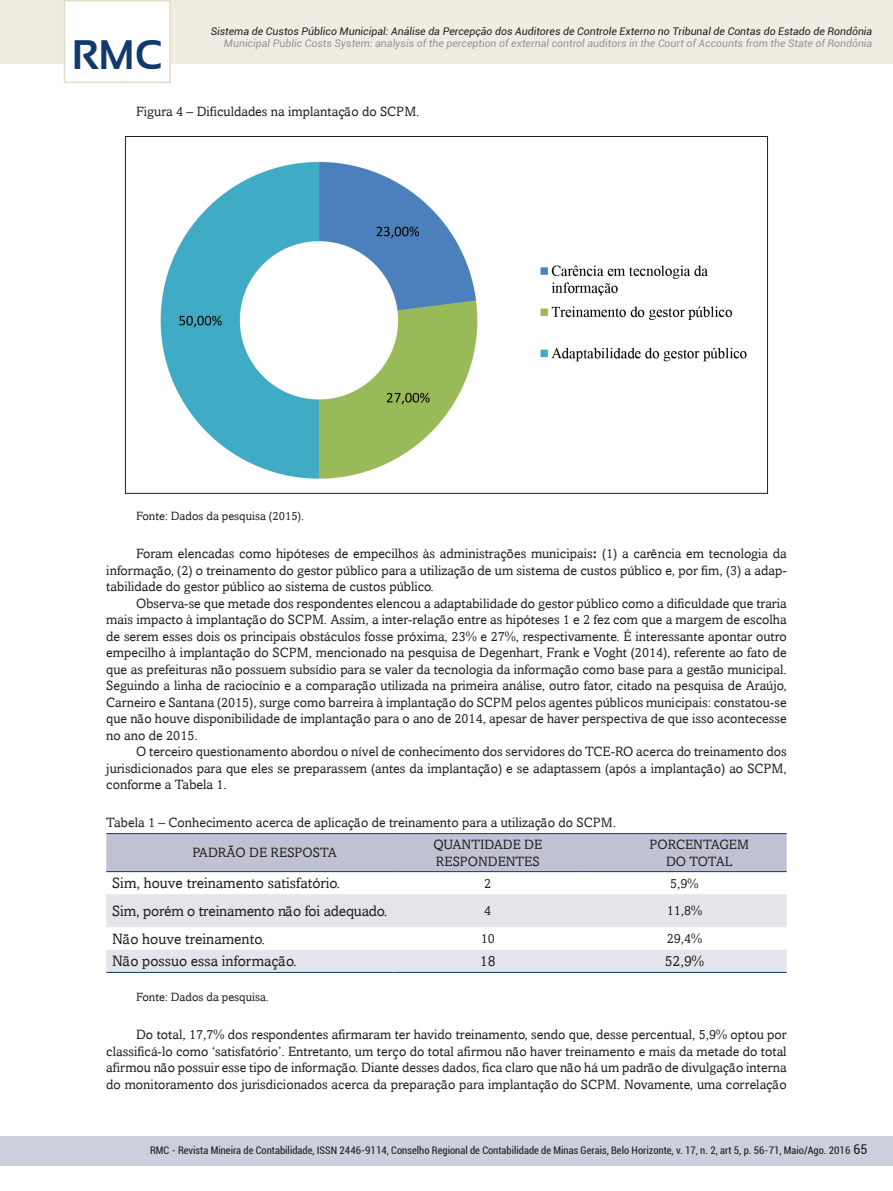
<style>
.page{position:relative;width:893px;height:1191px;background:#fff}
.page>*{position:absolute;margin:0;border:0;box-sizing:border-box;transform-origin:0 0}
.t1{font:700 41.25px "Sansation";color:#103a6b}
.t2{font:15px "Amasis";color:#231f20}
.t3{font:13.5px/16.5px "Amasis";color:#231f20;text-align:justify}
.t4{font:condensed 13.5px "Roboto";color:#231f20}
.t5{font:12px "Amasis";color:#231f20}
.t6{font:condensed 10.5px "Roboto";color:#231f20}
.t7{font:italic 10.5px "Roboto";color:#939598}
.t8{font:italic 10.5px "Roboto";color:#231f20}
.s1{font-weight:700}
</style>
<div class="page">
<div style="left:0;top:1135px;width:893px;height:30px;background:#cecfdd"></div>
<div style="left:0;top:0;width:893px;height:64px;background:#f1ece2"></div>
<div style="left:65px;top:1px;width:105px;height:81px;background:#fff"></div>
<div style="left:64px;top:0;width:107px;height:83px;border:2px solid #e3dbc9"></div>
<div style="left:106px;top:834px;width:681px;height:37px;background:#c0c1d2"></div>
<svg style="left:106px;top:894px;width:681px;height:78px;fill:#e4e4eb"></svg>
<hr style="left:106px;top:833px;width:287px;height:1px;background:#103a6b">
<hr style="left:393px;top:833px;width:189px;height:1px;background:#103a6b">
<hr style="left:582px;top:833px;width:205px;height:1px;background:#103a6b">
<hr style="left:106px;top:871px;width:287px;height:1px;background:#103a6b">
<hr style="left:393px;top:871px;width:189px;height:1px;background:#103a6b">
<hr style="left:582px;top:871px;width:205px;height:1px;background:#103a6b">
<hr style="left:106px;top:972px;width:287px;height:1px;background:#103a6b">
<hr style="left:393px;top:972px;width:189px;height:1px;background:#103a6b">
<hr style="left:582px;top:972px;width:205px;height:1px;background:#103a6b">
<img style="left:160px;top:161px;width:587px;height:318px">
<img style="left:159px;top:238px;width:165px;height:1px">
<h1 class="t1" style="left:72px;top:32px;width:92px">RMC</h1>
<p class="t8" style="left:211px;top:24px;width:663px">Sistema de Custos Público Municipal: Análise da Percepção dos Auditores de Controle Externo no Tribunal de Contas do Estado de Rondônia</p>
<p class="t7" style="left:224px;top:36px;width:650px">Municipal Public Costs System: analysis of the perception of external control auditors in the Court of Accounts from the State of Rondônia</p>
<p class="t3" style="left:136px;top:103px;width:285px">Figura 4 – Dificuldades na implantação do SCPM.</p>
<p class="t5" style="left:136px;top:509px;width:170px">Fonte: Dados da pesquisa (2015).</p>
<p class="t3" style="left:106px;top:545px;width:682px;text-indent:30px">Foram elencadas como hipóteses de empecilhos às administrações municipais<span class="s1">:</span> (1) a carência em tecnologia da informação, (2) o treinamento do gestor público para a utilização de um sistema de custos público e, por fim, (3) a adap&shy;tabilidade do gestor público ao sistema de custos público.</p>
<p class="t3" style="left:106px;top:595px;width:682px;text-indent:30px">Observa-se que metade dos respondentes elencou a adaptabilidade do gestor público como a dificuldade que traria mais impacto à implantação do SCPM. Assim, a inter-relação entre as hipóteses 1 e 2 fez com que a margem de escolha de serem esses dois os principais obstáculos fosse próxima, 23% e 27%, respectivamente. É interessante apontar outro empecilho à implantação do SCPM, mencionado na pesquisa de Degenhart, Frank e Voght (2014), referente ao fato de que as prefeituras não possuem subsídio para se valer da tecnologia da informação como base para a gestão municipal.<br>Seguindo a linha de raciocínio e a comparação utilizada na primeira análise, outro fator, citado na pesquisa de Araújo, Carneiro e Santana (2015), surge como barreira à implantação do SCPM pelos agentes públicos municipais: constatou-se que não houve disponibilidade de implantação para o ano de 2014, apesar de haver perspectiva de que isso acontecesse no ano de 2015.</p>
<p class="t3" style="left:106px;top:743px;width:682px;text-indent:30px">O terceiro questionamento abordou o nível de conhecimento dos servidores do TCE-RO acerca do treinamento dos jurisdicionados para que eles se preparassem (antes da implantação) e se adaptassem (após a implantação) ao SCPM, conforme a Tabela 1.</p>
<p class="t3" style="left:106px;top:814px;width:511px">Tabela 1 – Conhecimento acerca de aplicação de treinamento para a utilização do SCPM.</p>
<p class="t3" style="left:192px;top:844px;width:146px">PADRÃO DE RESPOSTA</p>
<p class="t3" style="left:433px;top:836px;width:110px">QUANTIDADE DE<br>RESPONDENTES</p>
<p class="t3" style="left:650px;top:836px;width:101px;text-align:center">PORCENTAGEM<br>DO TOTAL</p>
<p class="t2" style="left:112px;top:874px;width:229px">Sim, houve treinamento satisfatório.</p>
<p class="t3" style="left:484px;top:874px;width:9px">2</p>
<p class="t3" style="left:670px;top:874px;width:30px">5,9%</p>
<p class="t2" style="left:112px;top:902px;width:277px">Sim, porém o treinamento não foi adequado.</p>
<p class="t3" style="left:484px;top:902px;width:9px">4</p>
<p class="t3" style="left:667px;top:902px;width:37px">11,8%</p>
<p class="t2" style="left:112px;top:930px;width:154px">Não houve treinamento.</p>
<p class="t3" style="left:481px;top:930px;width:16px">10</p>
<p class="t3" style="left:667px;top:930px;width:37px">29,4%</p>
<p class="t2" style="left:112px;top:952px;width:186px">Não possuo essa informação.</p>
<p class="t2" style="left:480px;top:952px;width:17px">18</p>
<p class="t2" style="left:665px;top:952px;width:41px">52,9%</p>
<p class="t5" style="left:136px;top:990px;width:134px">Fonte: Dados da pesquisa.</p>
<p class="t3" style="left:106px;top:1026px;width:682px;text-indent:30px">Do total, 17,7% dos respondentes afirmaram ter havido treinamento, sendo que, desse percentual, 5,9% optou por classificá-lo como ‘satisfatório’. Entretanto, um terço do total afirmou não haver treinamento e mais da metade do total afirmou não possuir esse tipo de informação. Diante desses dados, fica claro que não há um padrão de divulgação interna do monitoramento dos jurisdicionados acerca da preparação para implantação do SCPM. Novamente, uma correlação</p>
<p class="t4" style="left:853px;top:1140px;width:15px">65</p>
<p class="t6" style="left:150px;top:1143px;width:702px">RMC - Revista Mineira de Contabilidade, ISSN 2446-9114, Conselho Regional de Contabilidade de Minas Gerais, Belo Horizonte, v. 17, n. 2, art 5, p. 56-71, Maio/Ago. 2016</p>
</div>
